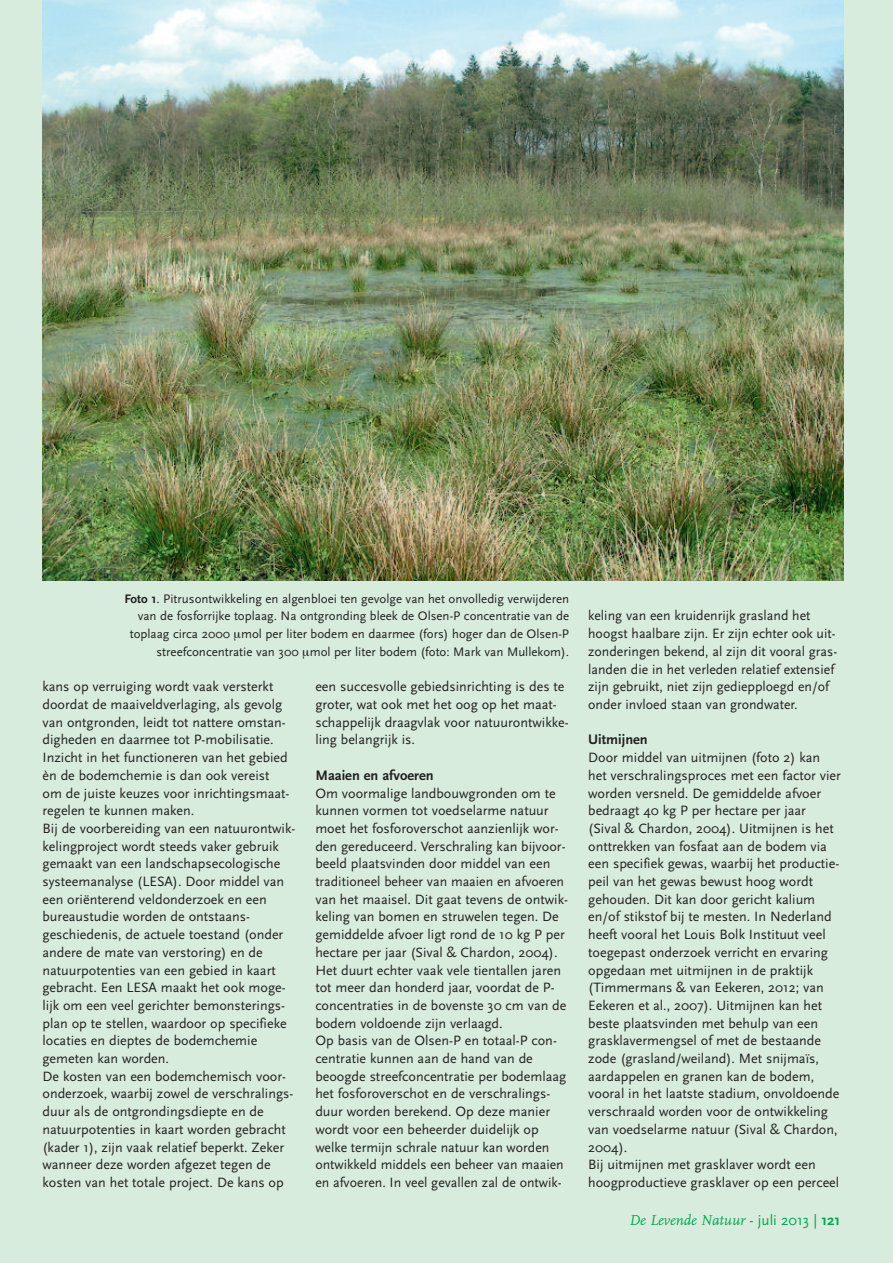
<style>
.page{position:relative;width:893px;height:1263px;background:#d8ecdd}
.page>*{position:absolute;margin:0;border:0;box-sizing:border-box;transform-origin:0 0}
.t1{font:italic 15px "FF Scala";color:#00a54f}
.t2{font:700 14.4px "Scala Sans";color:#231f20}
.t3{font:14.1px/17.7px "Scala Sans";color:#231f20}
.t4{font:12.9px/17.7px "Scala Sans";color:#231f20;text-align:right}
.s1{font-weight:700}
.s2{font-family:"Scala Sans";font-style:normal}
.s3{font-family:"Scala Sans";font-weight:700;font-style:normal}
</style>
<div class="page">
<img style="left:43px;top:0;width:801px;height:580px">
<p class="t4" style="left:124px;top:589px;width:446px"><span class="s1">Foto 1</span>. Pitrusontwikkeling en algenbloei ten gevolge van het onvolledig verwijderen van de fosforrijke toplaag. Na ontgronding bleek de Olsen-P concentratie van de toplaag circa 2000 mol per liter bodem en daarmee (fors) hoger dan de Olsen-P streefconcentratie van 300 mol per liter bodem (foto: Mark van Mullekom).</p>
<p class="t3" style="left:43px;top:677px;width:254px">kans op verruiging wordt vaak versterkt doordat de maaiveldverlaging, als gevolg van ontgronden, leidt tot nattere omstan&shy;digheden en daarmee tot P-mobilisatie.<br>Inzicht in het functioneren van het gebied èn de bodemchemie is dan ook vereist<br>om de juiste keuzes voor inrichtingsmaat&shy;regelen te kunnen maken.<br>Bij de voorbereiding van een natuurontwik&shy;kelingproject wordt steeds vaker gebruik gemaakt van een landschapsecologische systeemanalyse (LESA). Door middel van een oriënterend veldonderzoek en een bureaustudie worden de ontstaans&shy;geschiedenis, de actuele toestand (onder andere de mate van verstoring) en de natuurpotenties van een gebied in kaart gebracht. Een LESA maakt het ook moge&shy;lijk om een veel gerichter bemonsterings&shy;plan op te stellen, waardoor op specifieke locaties en dieptes de bodemchemie gemeten kan worden.<br>De kosten van een bodemchemisch voor&shy;onderzoek, waarbij zowel de verschralings&shy;duur als de ontgrondingsdiepte en de natuurpotenties in kaart worden gebracht (kader 1), zijn vaak relatief beperkt. Zeker wanneer deze worden afgezet tegen de kosten van het totale project. De kans op</p>
<p class="t3" style="left:315px;top:677px;width:255px">een succesvolle gebiedsinrichting is des te groter, wat ook met het oog op het maat&shy;schappelijk draagvlak voor natuurontwikke&shy;ling belangrijk is.</p>
<p class="t2" style="left:315px;top:766px;width:120px">Maaien en afvoeren</p>
<p class="t3" style="left:315px;top:784px;width:254px">Om voormalige landbouwgronden om te kunnen vormen tot voedselarme natuur moet het fosforoverschot aanzienlijk wor&shy;den gereduceerd. Verschraling kan bijvoor&shy;beeld plaatsvinden door middel van een traditioneel beheer van maaien en afvoeren van het maaisel. Dit gaat tevens de ontwik&shy;keling van bomen en struwelen tegen. De gemiddelde afvoer ligt rond de 10 kg P per hectare per jaar (Sival &amp; Chardon, 2004).<br>Het duurt echter vaak vele tientallen jaren tot meer dan honderd jaar, voordat de P&shy;concentraties in de bovenste 30 cm van de bodem voldoende zijn verlaagd.<br>Op basis van de Olsen-P en totaal-P con&shy;centratie kunnen aan de hand van de beoogde streefconcentratie per bodemlaag het fosforoverschot en de verschralings&shy;duur worden berekend. Op deze manier wordt voor een beheerder duidelijk op welke termijn schrale natuur kan worden ontwikkeld middels een beheer van maaien en afvoeren. In veel gevallen zal de ontwik-</p>
<p class="t3" style="left:588px;top:607px;width:250px">keling van een kruidenrijk grasland het hoogst haalbare zijn. Er zijn echter ook uit&shy;zonderingen bekend, al zijn dit vooral gras&shy;landen die in het verleden relatief extensief zijn gebruikt, niet zijn gediepploegd en/of onder invloed staan van grondwater.</p>
<p class="t2" style="left:588px;top:731px;width:61px">Uitmijnen</p>
<p class="t3" style="left:588px;top:748px;width:254px">Door middel van uitmijnen (foto 2) kan het verschralingsproces met een factor vier worden versneld. De gemiddelde afvoer bedraagt 40 kg P per hectare per jaar (Sival &amp; Chardon, 2004). Uitmijnen is het onttrekken van fosfaat aan de bodem via een specifiek gewas, waarbij het productie&shy;peil van het gewas bewust hoog wordt gehouden. Dit kan door gericht kalium en/of stikstof bij te mesten. In Nederland heeft vooral het Louis Bolk Instituut veel toegepast onderzoek verricht en ervaring opgedaan met uitmijnen in de praktijk (Timmermans &amp; van Eekeren, 2012; van Eekeren et al., 2007). Uitmijnen kan het beste plaatsvinden met behulp van een grasklavermengsel of met de bestaande zode (grasland/weiland). Met snijmaïs, aardappelen en granen kan de bodem, vooral in het laatste stadium, onvoldoende verschraald worden voor de ontwikkeling van voedselarme natuur (Sival &amp; Chardon, 2004).<br>Bij uitmijnen met grasklaver wordt een hoogproductieve grasklaver op een perceel</p>
<p class="t1" style="left:629px;top:1211px;width:213px">De Levende Natuur <span class="s2">- juli 2013 |</span> <span class="s3">121</span></p>
</div>
